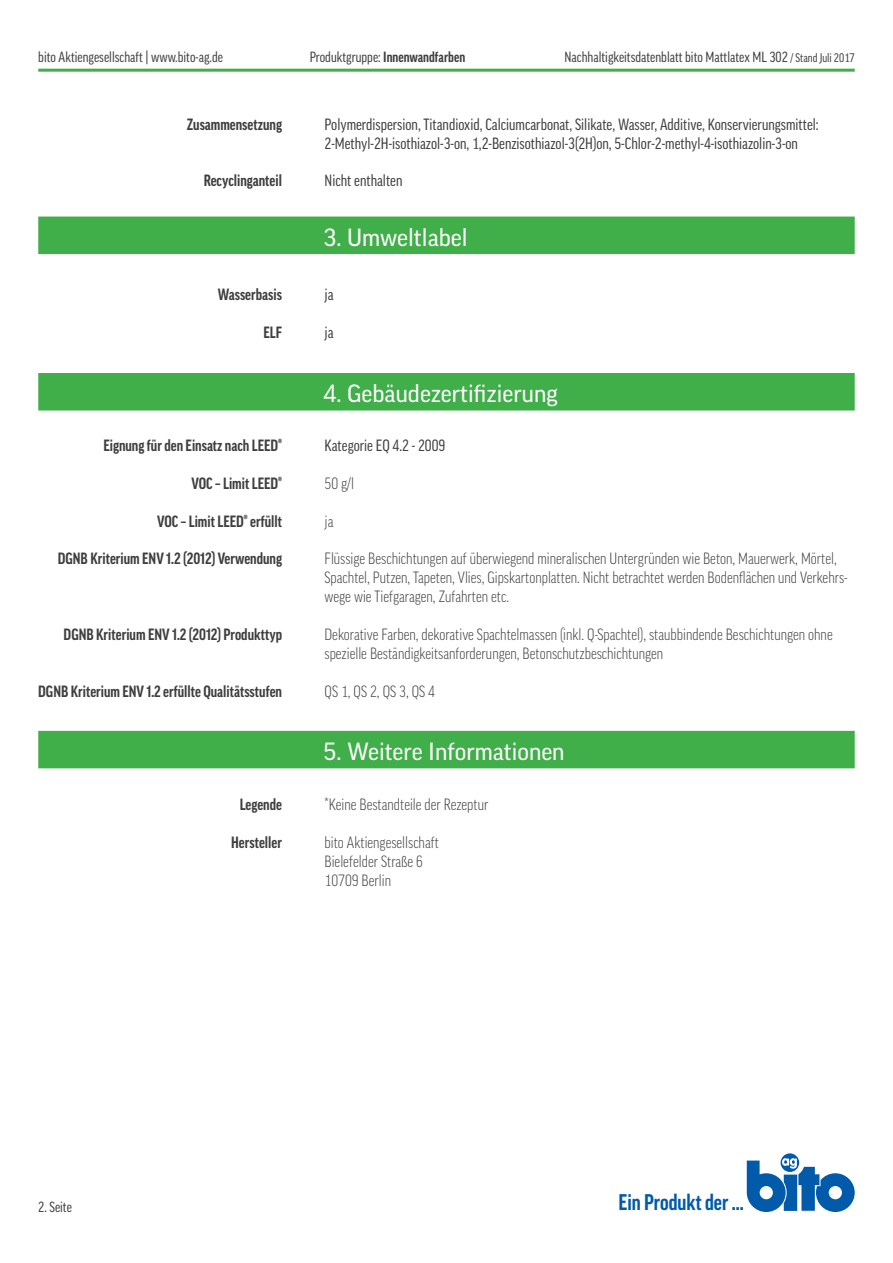
<style>
.page{position:relative;width:893px;height:1263px;background:#fff}
.page>*{position:absolute;margin:0;border:0;box-sizing:border-box;transform-origin:0 0}
.grüner_Balken{font:24px "Good Pro";color:#fff}
.t1{font:700 condensed 21.9px "Good Pro";color:#015aaa}
.Inhalt{font:300 condensed 15.75px/18.9px "Good Pro";color:#3e3e3f}
.Inhalt-2{font:condensed 15.75px/18.9px "Good Pro";color:#3e3e3f}
.Inhalt-3{font:700 condensed 15.75px "Good Pro";color:#3e3e3f}
.Auflistung{font:700 condensed 15.75px "Good Pro";color:#3e3e3f}
.t2{font:condensed 14.25px "Good Pro";color:#3e3e3f}
.t3{font:700 condensed 14.25px "Good Pro";color:#3e3e3f}
.s1{font-weight:400}
.s2{font-size:12px}
</style>
<div class="page">
<hr style="left:38px;top:69px;width:817px;height:3px;background:#40ae49">
<svg style="left:781px;top:1153px;width:18px;height:19px"></svg>
<svg style="left:747px;top:1158px;width:108px;height:54px"></svg>
<div style="left:38px;top:217px;width:817px;height:37px;background:#40ae49"></div>
<div style="left:38px;top:373px;width:817px;height:37px;background:#40ae49"></div>
<div style="left:38px;top:731px;width:817px;height:37px;background:#40ae49"></div>
<p class="t2" style="left:38px;top:49px;width:186px">bito Aktiengesellschaft | www.bito-ag.de</p>
<p class="t3" style="left:310px;top:49px;width:157px"><span class="s1">Produktgruppe:</span> Innenwandfarben</p>
<p class="t2" style="left:565px;top:49px;width:292px">Nachhaltigkeitsdatenblatt bito Mattlatex ML 302 <span class="s2">/ Stand Juli 2017</span></p>
<p class="Auflistung" style="left:187px;top:115px;width:97px">Zusammensetzung</p>
<p class="Auflistung" style="left:204px;top:172px;width:80px">Recyclinganteil</p>
<p class="Auflistung" style="left:218px;top:285px;width:66px">Wasserbasis</p>
<p class="Auflistung" style="left:263px;top:323px;width:20px">ELF</p>
<p class="Auflistung" style="left:103px;top:436px;width:180px">Eignung für den Einsatz nach LEED®</p>
<p class="Auflistung" style="left:191px;top:474px;width:92px">VOC – Limit LEED®</p>
<p class="Auflistung" style="left:157px;top:512px;width:127px">VOC – Limit LEED® erfüllt</p>
<p class="Inhalt-3" style="left:58px;top:550px;width:226px">DGNB Kriterium ENV 1.2 (2012) Verwendung</p>
<p class="Inhalt-3" style="left:64px;top:625px;width:220px">DGNB Kriterium ENV 1.2 (2012) Produkttyp</p>
<p class="Inhalt-3" style="left:38px;top:682px;width:245px">DGNB Kriterium ENV 1.2 erfüllte Qualitätsstufen</p>
<p class="Inhalt-3" style="left:240px;top:796px;width:44px">Legende</p>
<p class="Auflistung" style="left:231px;top:833px;width:52px">Hersteller</p>
<p class="Inhalt-2" style="left:325px;top:115px;width:496px">Polymerdispersion, Titandioxid, Calciumcarbonat, Silikate, Wasser, Additive, Konservierungsmittel:<br>2-Methyl-2H-isothiazol-3-on, 1,2-Benzisothiazol-3(2H)on, 5-Chlor-2-methyl-4-isothiazolin-3-on</p>
<p class="Inhalt-2" style="left:325px;top:171px;width:79px">Nicht enthalten</p>
<p class="grüner_Balken" style="left:323px;top:223px;width:146px">3. Umweltlabel</p>
<p class="Inhalt-2" style="left:325px;top:285px;width:10px">ja</p>
<p class="Inhalt-2" style="left:325px;top:322px;width:10px">ja</p>
<p class="grüner_Balken" style="left:323px;top:380px;width:236px">4. Gebäudezertifizierung</p>
<p class="Inhalt-2" style="left:325px;top:436px;width:122px">Kategorie EQ 4.2 - 2009</p>
<p class="Inhalt" style="left:325px;top:474px;width:31px">50 g/l</p>
<p class="Inhalt" style="left:325px;top:511px;width:10px">ja</p>
<p class="Inhalt" style="left:325px;top:549px;width:525px">Flüssige Beschichtungen auf überwiegend mineralischen Untergründen wie Beton, Mauerwerk, Mörtel,<br>Spachtel, Putzen, Tapeten, Vlies, Gipskartonplatten. Nicht betrachtet werden Bodenflächen und Verkehrs&shy;wege wie Tiefgaragen, Zufahrten etc.</p>
<p class="Inhalt" style="left:325px;top:625px;width:510px">Dekorative Farben, dekorative Spachtelmassen (inkl. Q-Spachtel), staubbindende Beschichtungen ohne</p>
<p class="Inhalt" style="left:325px;top:644px;width:340px">spezielle Beständigkeitsanforderungen, Betonschutzbeschichtungen</p>
<p class="Inhalt" style="left:325px;top:682px;width:112px">QS 1, QS 2, QS 3, QS 4</p>
<p class="grüner_Balken" style="left:323px;top:737px;width:243px">5. Weitere Informationen</p>
<p class="Inhalt" style="left:325px;top:795px;width:165px">*Keine Bestandteile der Rezeptur</p>
<p class="Inhalt" style="left:325px;top:833px;width:116px">bito Aktiengesellschaft</p>
<p class="Inhalt" style="left:325px;top:852px;width:100px">Bielefelder Straße 6</p>
<p class="Inhalt" style="left:325px;top:871px;width:68px">10709 Berlin</p>
<p class="t2" style="left:38px;top:1199px;width:35px">2. Seite</p>
<h2 class="t1" style="left:618px;top:1190px;width:127px">Ein Produkt der ...</h2>
</div>
